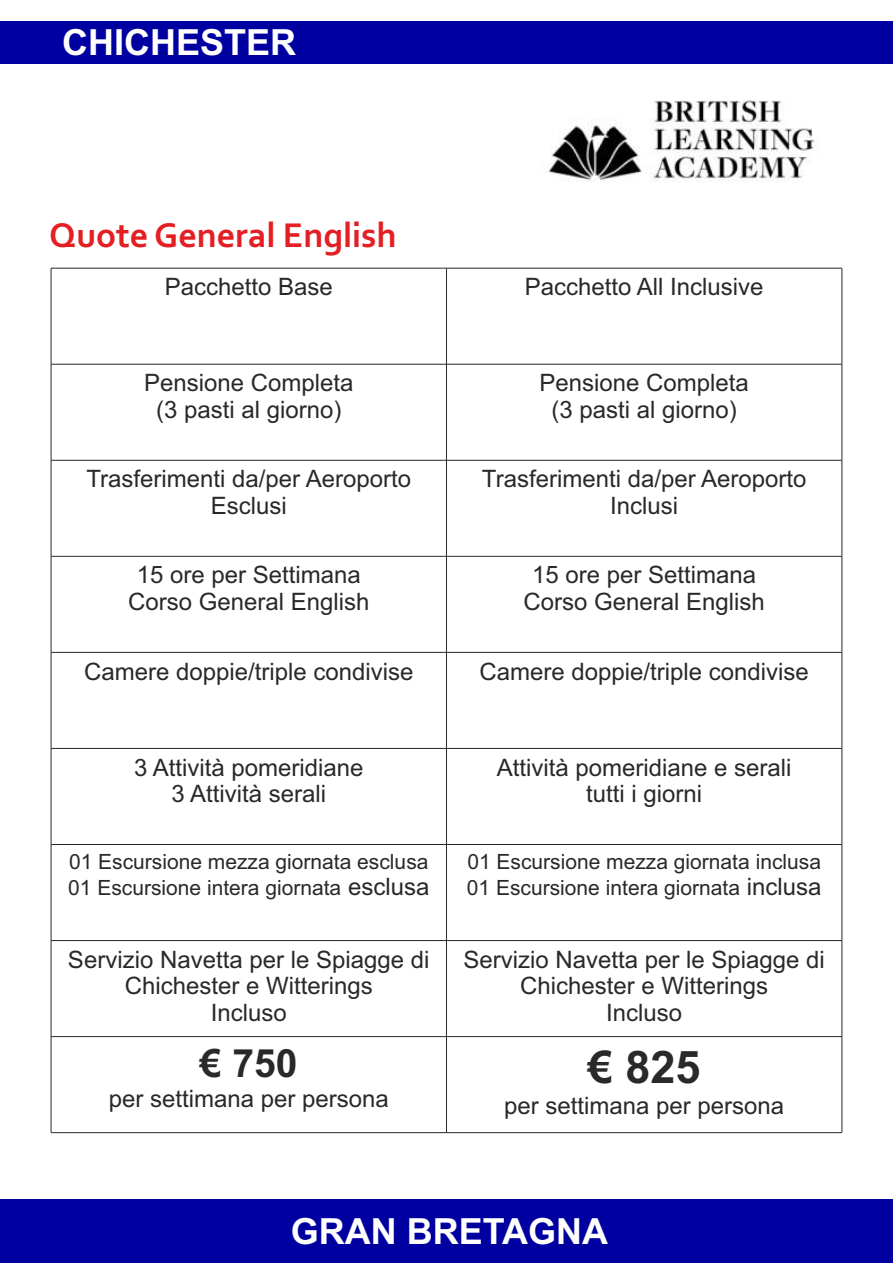
<style>
.page{position:relative;width:893px;height:1263px;background:#fff}
.page>*{position:absolute;margin:0;border:0;box-sizing:border-box;transform-origin:0 0}
.t1{font:700 45px "Arial";color:#292929}
.t2{font:700 39px "Arial";color:#292929}
.t3{font:700 36px "Arial";color:#fff}
.t4{font:700 36px "Corbel";color:#e31f24}
.t5{font:24px/26.8px "Arial";color:#292929;text-align:center}
.t6{font:21px/26.2px "Arial";color:#292929}
.s1{font-size:24px}
</style>
<div class="page">
<hr style="left:51px;top:268px;width:1px;height:865px;background:#292929">
<hr style="left:446px;top:268px;width:1px;height:865px;background:#292929">
<hr style="left:842px;top:268px;width:1px;height:865px;background:#292929">
<hr style="left:51px;top:1132px;width:791px;height:1px;background:#292929">
<hr style="left:51px;top:1036px;width:791px;height:1px;background:#292929">
<hr style="left:51px;top:940px;width:791px;height:1px;background:#292929">
<hr style="left:51px;top:844px;width:791px;height:1px;background:#292929">
<hr style="left:51px;top:748px;width:791px;height:1px;background:#292929">
<hr style="left:51px;top:652px;width:791px;height:1px;background:#292929">
<hr style="left:51px;top:556px;width:791px;height:1px;background:#292929">
<hr style="left:51px;top:460px;width:791px;height:1px;background:#292929">
<hr style="left:51px;top:364px;width:791px;height:1px;background:#292929">
<hr style="left:51px;top:268px;width:791px;height:1px;background:#292929">
<img style="left:548px;top:100px;width:267px;height:82px">
<div style="left:0;top:1199px;width:893px;height:64px;background:#0000a1"></div>
<div style="left:0;top:21px;width:893px;height:43px;background:#0000a1"></div>
<h3 class="t3" style="left:62px;top:29px;width:235px">CHICHESTER</h3>
<h3 class="t4" style="left:49px;top:220px;width:349px">Quote General English</h3>
<p class="t5" style="left:165px;top:276px;width:170px">Pacchetto Base</p>
<p class="t5" style="left:525px;top:276px;width:240px">Pacchetto All Inclusive</p>
<p class="t5" style="left:144px;top:372px;width:211px">Pensione Completa (3 pasti al giorno)</p>
<p class="t5" style="left:539px;top:372px;width:211px">Pensione Completa (3 pasti al giorno)</p>
<p class="t5" style="left:86px;top:468px;width:326px">Trasferimenti da/per Aeroporto<br>Esclusi</p>
<p class="t5" style="left:482px;top:468px;width:326px">Trasferimenti da/per Aeroporto<br>Inclusi</p>
<p class="t5" style="left:128px;top:564px;width:243px">15 ore per Settimana<br>Corso General English</p>
<p class="t5" style="left:523px;top:564px;width:243px">15 ore per Settimana<br>Corso General English</p>
<p class="t5" style="left:84px;top:660px;width:331px">Camere doppie/triple condivise</p>
<p class="t5" style="left:479px;top:660px;width:331px">Camere doppie/triple condivise</p>
<p class="t5" style="left:134px;top:756px;width:231px">3 Attività pomeridiane<br>3 Attività serali</p>
<p class="t5" style="left:497px;top:756px;width:296px">Attività pomeridiane e serali tutti i giorni</p>
<p class="t6" style="left:68px;top:850px;width:363px">01 Escursione mezza giornata esclusa<br>01 Escursione intera giornata <span class="s1">esclusa</span></p>
<p class="t6" style="left:467px;top:850px;width:356px">01 Escursione mezza giornata inclusa<br>01 Escursione intera giornata <span class="s1">inclusa</span></p>
<p class="t5" style="left:68px;top:948px;width:363px">Servizio Navetta per le Spiagge di<br>Chichester e Witterings<br>Incluso</p>
<p class="t5" style="left:463px;top:948px;width:363px">Servizio Navetta per le Spiagge di<br>Chichester e Witterings<br>Incluso</p>
<h2 class="t2" style="left:200px;top:1049px;width:99px">€ 750</h2>
<p class="t5" style="left:109px;top:1088px;width:282px">per settimana per persona</p>
<h1 class="t1" style="left:588px;top:1050px;width:114px">€ 825</h1>
<p class="t5" style="left:504px;top:1094px;width:282px">per settimana per persona</p>
<h3 class="t3" style="left:291px;top:1218px;width:319px">GRAN BRETAGNA</h3>
</div>
